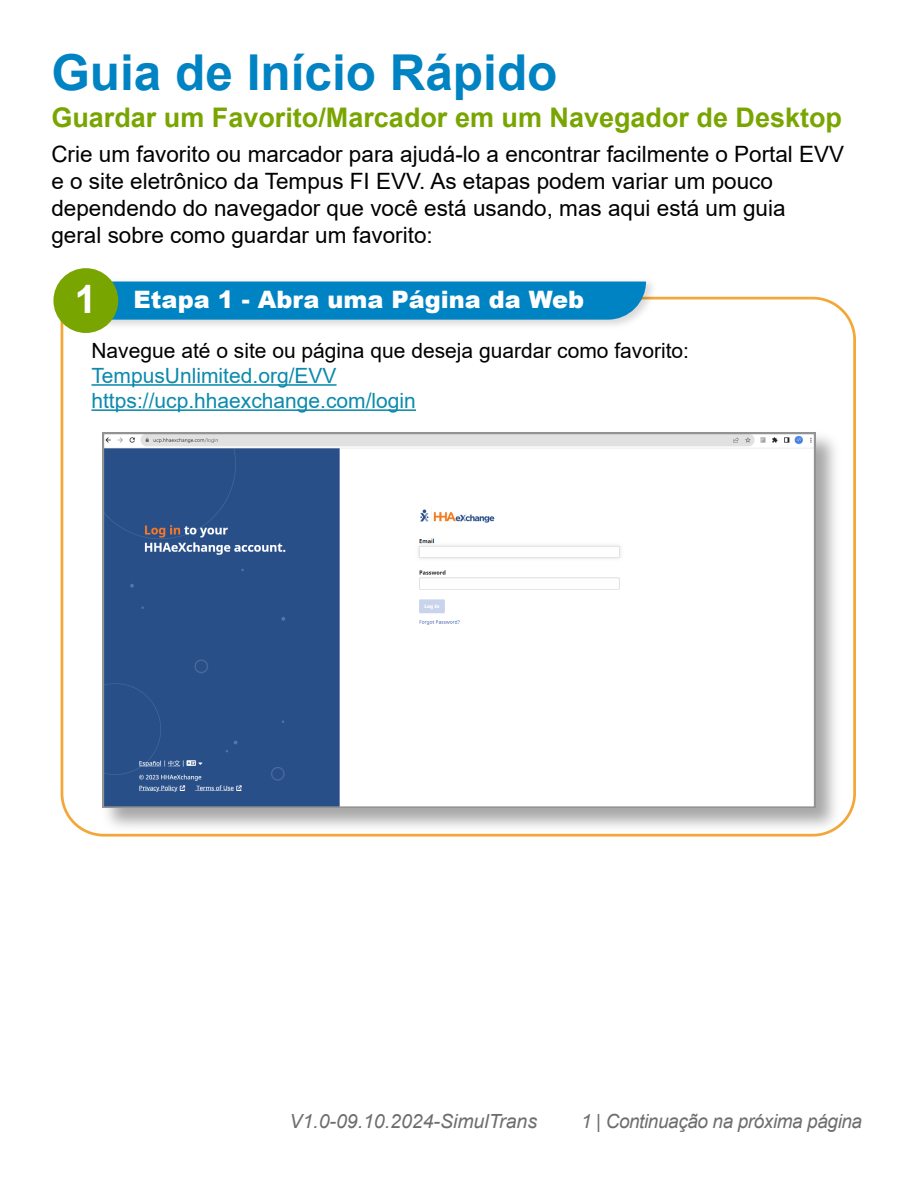
<style>
.page{position:relative;width:918px;height:1188px;background:#fff}
.page>*{position:absolute;margin:0;border:0;box-sizing:border-box;transform-origin:0 0}
.t1{font:700 49.5px "Arial";color:#0083c3}
.t2{font:700 27px "Arial";color:#79a500}
.t3{font:900 24px "Arial";color:#fff}
.t4{font:22.5px/27px "Arial";color:#000}
.t5{font:21px/25.2px "Arial";color:#0b8aad}
.t6{font:21px "Arial";color:#000}
.t7{font:italic 19.5px "Arial";letter-spacing:-.02em;color:#6d6d6d}
.t8{font:italic 19.5px "Arial";color:#6d6d6d}
.s1{font-weight:700;font-size:39.15px}
</style>
<div class="page">
<svg style="left:60px;top:296px;width:796px;height:541px"></svg>
<img style="left:60px;top:274px;width:599px;height:59px">
<div style="left:112px;top:282px;width:534px;height:38px;background:#0083c3"></div>
<div style="left:53px;top:268px;width:65px;height:65px;background:#79a500;border-radius:50%"></div>
<hr style="left:91px;top:384px;width:246px;height:2px;background:#0b8aad">
<hr style="left:91px;top:409px;width:325px;height:2px;background:#0b8aad">
<h1 class="t1" style="left:51px;top:38px;width:508px">Guia de Início Rápido</h1>
<p class="t2" style="left:51px;top:98px;width:792px">Guardar um Favorito/Marcador em um Navegador de Desktop</p>
<p class="t4" style="left:51px;top:140px;width:794px">Crie um favorito ou marcador para ajudá-lo a encontrar facilmente o Portal EVV e o site eletrônico da Tempus FI EVV. As etapas podem variar um pouco dependendo do navegador que você está usando, mas aqui está um guia<br>geral sobre como guardar um favorito:</p>
<p class="t3" style="left:75px;top:282px;width:511px"><span class="s1">1</span> Etapa 1 - Abra uma Página da Web</p>
<p class="t6" style="left:91px;top:336px;width:599px">Navegue até o site ou página que deseja guardar como favorito:</p>
<p class="t5" style="left:91px;top:363px;width:326px">TempusUnlimited.org/EVV https://ucp.hhaexchange.com/login</p>
<p class="t8" style="left:289px;top:1108px;width:249px">V1.0-09.10.2024-SimulTrans</p>
<p class="t7" style="left:581px;top:1109px;width:282px">1 | Continuação na próxima página</p>
</div>
